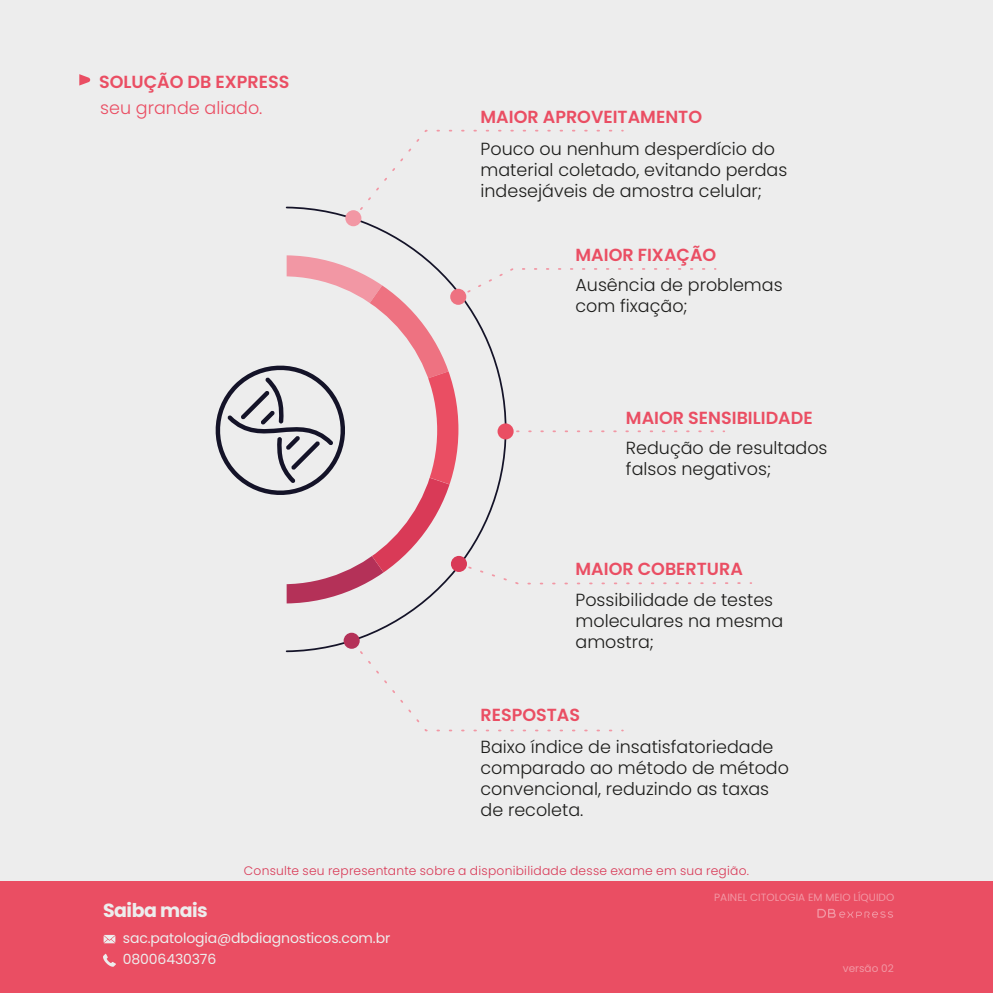
<style>
.page{position:relative;width:993px;height:993px;background:#fff}
.page>*{position:absolute;margin:0;border:0;box-sizing:border-box;transform-origin:0 0}
.t1{font:700 18.9px "Poppins";letter-spacing:-.025em;color:#ededed}
.t2{font:300 17.5px/21px "Poppins";color:#1d1d1b}
.t3{font:600 17.5px "Poppins";color:#ea4e63}
.t4{font:300 17.5px "Poppins";color:#ea4e63}
.t5{font:14px/21px "Poppins";letter-spacing:-.01em;color:#ededed}
.t6{font:300 12.25px "Poppins";letter-spacing:.02em;color:#d93a57}
.t7{font:10.5px "Poppins";color:#f297a4}
</style>
<div class="page">
<div style="left:0;top:0;width:992px;height:992px;background:#ededed"></div>
<div style="left:0;top:881px;width:992px;height:111px;background:#ea4e63"></div>
<svg style="left:103px;top:953px;width:13px;height:13px"></svg>
<svg style="left:104px;top:934px;width:11px;height:8px"></svg>
<svg style="left:79px;top:74px;width:11px;height:12px"></svg>
<svg style="left:516px;top:430px;width:208px;height:2px"></svg>
<svg style="left:368px;top:129px;width:60px;height:72px"></svg>
<svg style="left:437px;top:130px;width:185px;height:1px"></svg>
<svg style="left:361px;top:653px;width:67px;height:79px"></svg>
<svg style="left:437px;top:729px;width:185px;height:2px"></svg>
<svg style="left:510px;top:268px;width:205px;height:3px"></svg>
<svg style="left:515px;top:582px;width:236px;height:3px"></svg>
<svg style="left:285px;top:206px;width:222px;height:447px"></svg>
<div style="left:345px;top:210px;width:16px;height:16px;background:#f297a4;border-radius:50%"></div>
<div style="left:450px;top:289px;width:16px;height:16px;background:#ee7281;border-radius:50%"></div>
<div style="left:497px;top:423px;width:16px;height:16px;background:#ea4e63;border-radius:50%"></div>
<div style="left:451px;top:555px;width:16px;height:16px;background:#d93a57;border-radius:50%"></div>
<div style="left:343px;top:632px;width:16px;height:16px;background:#b43158;border-radius:50%"></div>
<svg style="left:215px;top:255px;width:244px;height:348px"></svg>
<svg style="left:817px;top:909px;width:75px;height:8px"></svg>
<p class="t3" style="left:99px;top:72px;width:192px">SOLUÇÃO DB EXPRESS</p>
<p class="t4" style="left:100px;top:97px;width:164px">seu grande aliado.</p>
<p class="t3" style="left:480px;top:106px;width:223px">MAIOR APROVEITAMENTO</p>
<p class="t2" style="left:480px;top:138px;width:308px">Pouco ou nenhum desperdício do material coletado, evitando perdas indesejáveis de amostra celular;</p>
<p class="t3" style="left:575px;top:244px;width:142px">MAIOR FIXAÇÃO</p>
<p class="t2" style="left:575px;top:274px;width:208px">Ausência de problemas com fixação;</p>
<p class="t3" style="left:625px;top:407px;width:188px">MAIOR SENSIBILIDADE</p>
<p class="t2" style="left:625px;top:437px;width:203px">Redução de resultados falsos negativos;</p>
<p class="t3" style="left:575px;top:558px;width:169px">MAIOR COBERTURA</p>
<p class="t2" style="left:575px;top:589px;width:209px">Possibilidade de testes moleculares na mesma amostra;</p>
<p class="t3" style="left:480px;top:704px;width:101px">RESPOSTAS</p>
<p class="t2" style="left:480px;top:735px;width:310px">Baixo índice de insatisfatoriedade comparado ao método de método convencional, reduzindo as taxas de recoleta.</p>
<p class="t6" style="left:244px;top:863px;width:506px">Consulte seu representante sobre a disponibilidade desse exame em sua região.</p>
<p class="t1" style="left:103px;top:899px;width:106px">Saiba mais</p>
<p class="t5" style="left:123px;top:927px;width:269px">sac.patologia@dbdiagnosticos.com.br<br>08006430376</p>
<p class="t7" style="left:714px;top:891px;width:181px">PAINEL CITOLOGIA EM MEIO LÍQUIDO</p>
<p class="t7" style="left:842px;top:962px;width:53px">versão 02</p>
</div>
